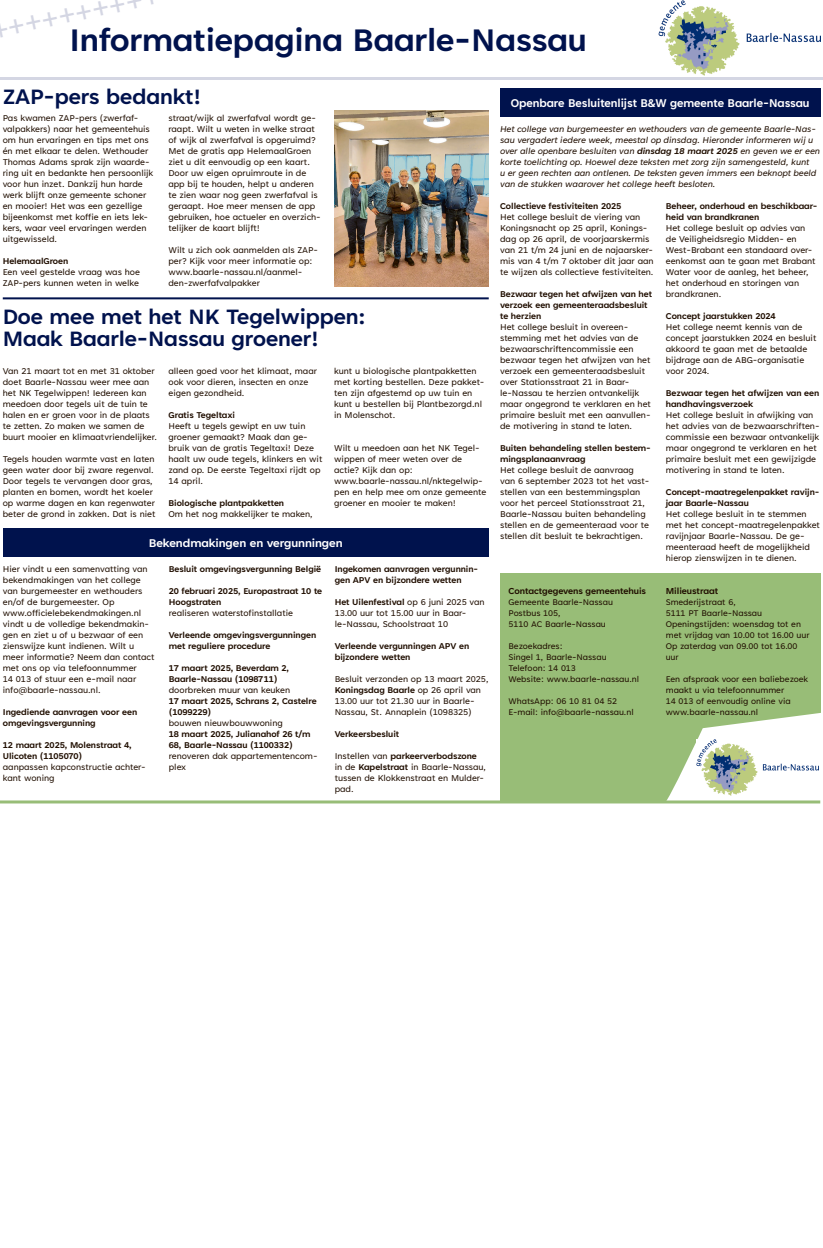
<style>
.page{position:relative;width:823px;height:1248px;background:#fff}
.page>*{position:absolute;margin:0;border:0;box-sizing:border-box;transform-origin:0 0}
.t1{font:700 36px "Tenorite";letter-spacing:-.005em;color:#00124d}
.t2{font:31.5px "Tenorite";color:#d4d6e3}
.t3{font:700 24px/22px "Tenorite";letter-spacing:-.005em;color:#00124d}
.t4{font:700 13px "Tenorite";letter-spacing:-.005em;color:#fff}
.t5{font:700 10px "Tenorite";letter-spacing:-.005em;color:#200e00}
.t6{font:9.8px/11px "Tenorite";letter-spacing:-.005em;color:#200e00}
.t7{font:700 9.8px/11px "Tenorite";letter-spacing:-.005em;color:#200e00}
.t8{font:italic 9.8px/11px "Tenorite";letter-spacing:-.005em;color:#200e00}
.t9{font:9.5px/11px "Tenorite";letter-spacing:-.005em;color:#200e00}
.s1{font-weight:700}
</style>
<div class="page">
<hr style="left:0;top:77px;width:822px;height:3px;background:#d4d6e3">
<img style="left:658px;top:1px;width:162px;height:74px">
<div style="left:499px;top:88px;width:320px;height:28px;background:#00124d"></div>
<div style="left:3px;top:528px;width:485px;height:28px;background:#00124d"></div>
<div style="left:499px;top:572px;width:320px;height:228px;background:#98bd77"></div>
<svg style="left:667px;top:712px;width:154px;height:89px"></svg>
<img style="left:696px;top:739px;width:122px;height:56px">
<hr style="left:0;top:800px;width:819px;height:3px;background:#98bd77">
<hr style="left:3px;top:297px;width:485px;height:2px;background:#00124d">
<img style="left:334px;top:110px;width:154px;height:176px">
<h2 class="t2" style="left:4px;top:12px;width:139px;rotate:-12deg">++++++++</h2>
<h1 class="t1" style="left:70px;top:22px;width:518px">Informatiepagina Baarle-Nassau</h1>
<h3 class="t4" style="left:510px;top:96px;width:300px">Openbare Besluitenlijst B&amp;W gemeente Baarle-Nassau</h3>
<h3 class="t3" style="left:3px;top:87px;width:200px">ZAP-pers bedankt!</h3>
<p class="t6" style="left:3px;top:113px;width:152px">Pas kwamen ZAP-pers (zwerfaf&shy;valpakkers) naar het gemeentehuis om hun ervaringen en tips met ons én met elkaar te delen. Wethouder<br>Thomas Adams sprak zijn waarde&shy;ring uit en bedankte hen persoonlijk voor hun inzet. Dankzij hun harde werk blijft onze gemeente schoner en mooier! Het was een gezellige bijeenkomst met koffie en iets lek&shy;kers, waar veel ervaringen werden uitgewisseld.</p>
<p class="t7" style="left:3px;top:256px;width:67px">HelemaalGroen</p>
<p class="t6" style="left:3px;top:267px;width:139px">Een veel gestelde vraag was hoe<br>ZAP-pers kunnen weten in welke</p>
<p class="t6" style="left:168px;top:113px;width:154px">straat/wijk al zwerfafval wordt ge&shy;raapt. Wilt u weten in welke straat of wijk al zwerfafval is opgeruimd?<br>Met de gratis app HelemaalGroen ziet u dit eenvoudig op een kaart.<br>Door uw eigen opruimroute in de app bij te houden, helpt u anderen te zien waar nog geen zwerfafval is geraapt. Hoe meer mensen de app gebruiken, hoe actueler en overzich&shy;telijker de kaart blijft!</p>
<p class="t6" style="left:168px;top:245px;width:151px">Wilt u zich ook aanmelden als ZAP&shy;per? Kijk voor meer informatie op: www.baarle-nassau.nl/aanmel&shy;den-zwerfafvalpakker</p>
<h3 class="t3" style="left:3px;top:306px;width:364px">Doe mee met het NK Tegelwippen:<br>Maak Baarle-Nassau groener!</h3>
<p class="t6" style="left:3px;top:366px;width:156px">Van 21 maart tot en met 31 oktober doet Baarle-Nassau weer mee aan het NK Tegelwippen! Iedereen kan meedoen door tegels uit de tuin te halen en er groen voor in de plaats te zetten. Zo maken we samen de buurt mooier en klimaatvriendelijker.</p>
<p class="t6" style="left:3px;top:454px;width:154px">Tegels houden warmte vast en laten geen water door bij zware regenval.<br>Door tegels te vervangen door gras, planten en bomen, wordt het koeler op warme dagen en kan regenwater beter de grond in zakken. Dat is niet</p>
<p class="t8" style="left:500px;top:124px;width:321px">Het college van burgemeester en wethouders van de gemeente Baarle-Nas&shy;sau vergadert iedere week, meestal op dinsdag. Hieronder informeren wij u over alle openbare besluiten van <span class="s1">dinsdag 18 maart 2025</span> en geven we er een korte toelichting op. Hoewel deze teksten met zorg zijn samengesteld, kunt<br>u er geen rechten aan ontlenen. De teksten geven immers een beknopt beeld van de stukken waarover het college heeft besloten.</p>
<p class="t7" style="left:665px;top:201px;width:153px">Beheer, onderhoud en beschikbaar&shy;heid van brandkranen</p>
<p class="t6" style="left:665px;top:223px;width:151px">Het college besluit op advies van de Veiligheidsregio Midden- en<br>West-Brabant een standaard over&shy;eenkomst aan te gaan met Brabant<br>Water voor de aanleg, het beheer, het onderhoud en storingen van brandkranen.</p>
<p class="t7" style="left:665px;top:311px;width:111px">Concept jaarstukken 2024</p>
<p class="t6" style="left:665px;top:322px;width:152px">Het college neemt kennis van de concept jaarstukken 2024 en besluit akkoord te gaan met de betaalde bijdrage aan de ABG-organisatie voor 2024.</p>
<p class="t7" style="left:665px;top:388px;width:155px">Bezwaar tegen het afwijzen van een handhavingsverzoek</p>
<p class="t6" style="left:665px;top:410px;width:155px">Het college besluit in afwijking van het advies van de bezwaarschriften&shy;commissie een bezwaar ontvankelijk maar ongegrond te verklaren en het primaire besluit met een gewijzigde motivering in stand te laten.</p>
<p class="t7" style="left:665px;top:487px;width:155px">Concept-maatregelenpakket ravijn&shy;jaar Baarle-Nassau</p>
<p class="t6" style="left:665px;top:509px;width:156px">Het college besluit in te stemmen met het concept-maatregelenpakket ravijnjaar Baarle-Nassau. De ge&shy;meenteraad heeft de mogelijkheid hierop zienswijzen in te dienen.</p>
<p class="t7" style="left:500px;top:201px;width:123px">Collectieve festiviteiten 2025</p>
<p class="t6" style="left:500px;top:212px;width:155px">Het college besluit de viering van Koningsnacht op 25 april, Konings&shy;dag op 26 april, de voorjaarskermis van 21 t/m 24 juni en de najaarsker&shy;mis van 4 t/m 7 oktober dit jaar aan te wijzen als collectieve festiviteiten.</p>
<p class="t7" style="left:500px;top:289px;width:153px">Bezwaar tegen het afwijzen van het verzoek een gemeenteraadsbesluit te herzien</p>
<p class="t6" style="left:500px;top:322px;width:152px">Het college besluit in overeen&shy;stemming met het advies van de bezwaarschriftencommissie een bezwaar tegen het afwijzen van het verzoek een gemeenteraadsbesluit over Stationsstraat 21 in Baar&shy;le-Nassau te herzien ontvankelijk maar ongegrond te verklaren en het primaire besluit met een aanvullen&shy;de motivering in stand te laten.</p>
<p class="t7" style="left:500px;top:443px;width:152px">Buiten behandeling stellen bestem&shy;mingsplanaanvraag</p>
<p class="t6" style="left:500px;top:465px;width:151px">Het college besluit de aanvraag van 6 september 2023 tot het vast&shy;stellen van een bestemmingsplan voor het perceel Stationsstraat 21, Baarle-Nassau buiten behandeling stellen en de gemeenteraad voor te stellen dit besluit te bekrachtigen.</p>
<p class="t6" style="left:334px;top:366px;width:152px">kunt u biologische plantpakketten met korting bestellen. Deze pakket&shy;ten zijn afgestemd op uw tuin en kunt u bestellen bij Plantbezorgd.nl in Molenschot.</p>
<p class="t6" style="left:334px;top:443px;width:153px">Wilt u meedoen aan het NK Tegel&shy;wippen of meer weten over de actie? Kijk dan op: www.baarle-nassau.nl/nktegelwip&shy;pen en help mee om onze gemeente groener en mooier te maken!</p>
<p class="t6" style="left:168px;top:366px;width:150px">alleen goed voor het klimaat, maar ook voor dieren, insecten en onze eigen gezondheid.</p>
<p class="t7" style="left:168px;top:410px;width:68px">Gratis Tegeltaxi</p>
<p class="t6" style="left:168px;top:421px;width:155px">Heeft u tegels gewipt en uw tuin groener gemaakt? Maak dan ge&shy;bruik van de gratis Tegeltaxi! Deze haalt uw oude tegels, klinkers en wit zand op. De eerste Tegeltaxi rijdt op<br>14 april.</p>
<p class="t7" style="left:168px;top:498px;width:117px">Biologische plantpakketten</p>
<p class="t6" style="left:168px;top:509px;width:146px">Om het nog makkelijker te maken,</p>
<h3 class="t4" style="left:149px;top:536px;width:195px">Bekendmakingen en vergunningen</h3>
<p class="t6" style="left:3px;top:564px;width:153px">Hier vindt u een samenvatting van bekendmakingen van het college van burgemeester en wethouders en/of de burgemeester. Op www.officielebekendmakingen.nl vindt u de volledige bekendmakin&shy;gen en ziet u of u bezwaar of een zienswijze kunt indienen. Wilt u meer informatie? Neem dan contact met ons op via telefoonnummer<br>14 013 of stuur een e-mail naar info@baarle-nassau.nl.</p>
<p class="t7" style="left:3px;top:707px;width:136px">Ingediende aanvragen voor een omgevingsvergunning</p>
<p class="t7" style="left:3px;top:740px;width:130px">12 maart 2025, Molenstraat 4,<br>Ulicoten (1105070)</p>
<p class="t6" style="left:3px;top:762px;width:144px">aanpassen kapconstructie achter&shy;kant woning</p>
<p class="t7" style="left:334px;top:564px;width:145px">Ingekomen aanvragen vergunnin&shy;gen APV en bijzondere wetten</p>
<p class="t6" style="left:334px;top:597px;width:151px"><span class="s1">Het Uilenfestival</span> op 6 juni 2025 van<br>13.00 uur tot 15.00 uur in Baar&shy;le-Nassau, Schoolstraat 10</p>
<p class="t7" style="left:334px;top:641px;width:136px">Verleende vergunningen APV en bijzondere wetten</p>
<p class="t6" style="left:334px;top:674px;width:155px">Besluit verzonden op 13 maart 2025, <span class="s1">Koningsdag Baarle</span> op 26 april van 13.00 uur tot 21.30 uur in Baarle-Nassau, St. Annaplein (1098325)</p>
<p class="t7" style="left:334px;top:729px;width:66px">Verkeersbesluit</p>
<p class="t6" style="left:334px;top:751px;width:153px">Instellen van <span class="s1">parkeerverbodszone </span>in de <span class="s1">Kapelstraat</span> in Baarle-Nassau, tussen de Klokkenstraat en Mulder&shy;pad.</p>
<p class="t7" style="left:169px;top:564px;width:154px">Besluit omgevingsvergunning België</p>
<p class="t7" style="left:169px;top:586px;width:155px">20 februari 2025, Europastraat 10 te<br>Hoogstraten</p>
<p class="t6" style="left:169px;top:608px;width:126px">realiseren waterstofinstallatie</p>
<p class="t7" style="left:169px;top:630px;width:149px">Verleende omgevingsvergunningen met reguliere procedure</p>
<p class="t7" style="left:169px;top:663px;width:122px">17 maart 2025, Beverdam 2,<br>Baarle-Nassau (1098711)</p>
<p class="t6" style="left:169px;top:685px;width:123px">doorbreken muur van keuken</p>
<p class="t7" style="left:169px;top:696px;width:149px">17 maart 2025, Schrans 2, Castelre (1099229)</p>
<p class="t6" style="left:169px;top:718px;width:115px">bouwen nieuwbouwwoning</p>
<p class="t7" style="left:169px;top:729px;width:143px">18 maart 2025, Julianahof 26 t/m<br>68, Baarle-Nassau (1100332)</p>
<p class="t6" style="left:169px;top:751px;width:150px">renoveren dak appartementencom&shy;plex</p>
<p class="t5" style="left:508px;top:586px;width:139px">Contactgegevens gemeentehuis</p>
<p class="t9" style="left:508px;top:597px;width:106px">Gemeente Baarle-Nassau<br>Postbus 105,<br>5110 AC Baarle-Nassau</p>
<p class="t9" style="left:508px;top:641px;width:132px">Bezoekadres:<br>Singel 1, Baarle-Nassau<br>Telefoon: 14 013<br>Website: www.baarle-nassau.nl</p>
<p class="t9" style="left:508px;top:696px;width:127px">WhatsApp: 06 10 81 04 52<br>E-mail: info@baarle-nassau.nl</p>
<p class="t5" style="left:665px;top:586px;width:54px">Milieustraat</p>
<p class="t9" style="left:665px;top:597px;width:145px">Smederijstraat 6,<br>5111 PT Baarle-Nassau<br>Openingstijden: woensdag tot en met vrijdag van 10.00 tot 16.00 uur<br>Op zaterdag van 09.00 tot 16.00 uur</p>
<p class="t9" style="left:665px;top:674px;width:144px">Een afspraak voor een baliebezoek maakt u via telefoonnummer<br>14 013 of eenvoudig online via www.baarle-nassau.nl</p>
</div>
